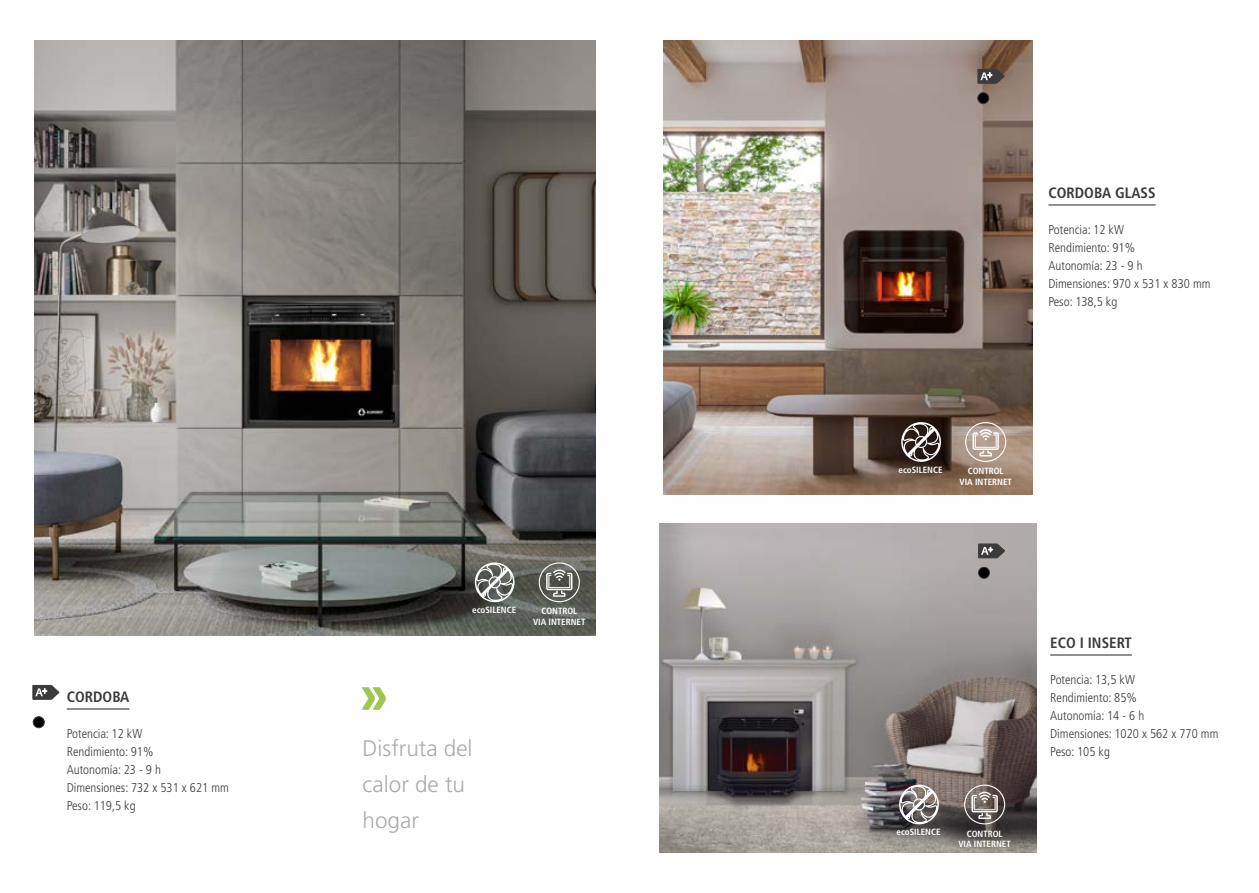
<style>
.page{position:relative;width:1259px;height:893px;background:#fff}
.page>*{position:absolute;margin:0;border:0;box-sizing:border-box;transform-origin:0 0}
.t1{font:300 22.5px/36px "Frutiger LT Std";color:#acabab}
.t2{font:700 condensed 15px "Frutiger";color:#3c3b3b}
.t3{font:300 condensed 12.75px/18px "Frutiger LT Std";color:#3c3b3b}
.t4{font:700 condensed 9px/10.8px "Frutiger LT Std";color:#fff;text-align:center}
.t5{font:700 condensed 9px "Frutiger";color:#fff}
</style>
<div class="page">
<hr style="left:1048px;top:204px;width:107px;height:2px;background:#3c3b3b">
<img style="left:34px;top:40px;width:561px;height:595px">
<img style="left:659px;top:523px;width:377px;height:330px">
<hr style="left:67px;top:708px;width:62px;height:2px;background:#3c3b3b">
<hr style="left:1050px;top:654px;width:81px;height:2px;background:#3c3b3b">
<div style="left:978px;top:567px;width:11px;height:11px;background:#000;border-radius:50%"></div>
<div style="left:978px;top:567px;width:12px;height:12px;border:1px solid #3c3b3b;border-radius:50%"></div>
<svg style="left:978px;top:543px;width:27px;height:15px"></svg>
<svg style="left:32px;top:685px;width:27px;height:15px"></svg>
<svg style="left:361px;top:687px;width:25px;height:23px"></svg>
<img style="left:663px;top:40px;width:369px;height:454px">
<svg style="left:546px;top:569px;width:26px;height:28px"></svg>
<div style="left:539px;top:562px;width:41px;height:40px;border:1px solid #fff;border-radius:50%"></div>
<svg style="left:475px;top:562px;width:39px;height:40px"></svg>
<svg style="left:972px;top:429px;width:27px;height:27px"></svg>
<div style="left:965px;top:422px;width:41px;height:40px;border:1px solid #fff;border-radius:50%"></div>
<svg style="left:901px;top:422px;width:40px;height:40px"></svg>
<svg style="left:971px;top:792px;width:27px;height:27px"></svg>
<div style="left:964px;top:785px;width:41px;height:39px;border:1px solid #fff;border-radius:50%"></div>
<svg style="left:899px;top:784px;width:40px;height:40px"></svg>
<div style="left:977px;top:93px;width:12px;height:11px;background:#000;border-radius:50%"></div>
<div style="left:977px;top:92px;width:12px;height:12px;border:1px solid #3c3b3b;border-radius:50%"></div>
<svg style="left:977px;top:69px;width:27px;height:15px"></svg>
<div style="left:33px;top:717px;width:11px;height:11px;background:#000;border-radius:50%"></div>
<div style="left:33px;top:716px;width:12px;height:12px;border:1px solid #3c3b3b;border-radius:50%"></div>
<p class="t2" style="left:67px;top:688px;width:64px">CORDOBA</p>
<p class="t3" style="left:67px;top:725px;width:164px">Potencia: 12 kW<br>Rendimiento: 91%<br>Autonomía: 23 - 9 h<br>Dimensiones: 732 x 531 x 621 mm<br>Peso: 119,5 kg</p>
<p class="t5" style="left:472px;top:605px;width:46px">ecoSILENCE</p>
<p class="t4" style="left:533px;top:606px;width:54px">CONTROL<br>VIA INTERNET</p>
<p class="t2" style="left:1048px;top:184px;width:109px">CORDOBA GLASS</p>
<p class="t3" style="left:1048px;top:221px;width:164px">Potencia: 12 kW<br>Rendimiento: 91%<br>Autonomía: 23 - 9 h<br>Dimensiones: 970 x 531 x 830 mm<br>Peso: 138,5 kg</p>
<p class="t5" style="left:898px;top:464px;width:46px">ecoSILENCE</p>
<p class="t4" style="left:959px;top:466px;width:54px">CONTROL<br>VIA INTERNET</p>
<p class="t2" style="left:1050px;top:634px;width:83px">ECO I INSERT</p>
<p class="t3" style="left:1050px;top:671px;width:170px">Potencia: 13,5 kW<br>Rendimiento: 85%<br>Autonomía: 14 - 6 h<br>Dimensiones: 1020 x 562 x 770 mm</p>
<h1 class="t1" style="left:362px;top:731px;width:112px">Disfruta del</h1>
<p class="t3" style="left:1050px;top:743px;width:61px">Peso: 105 kg</p>
<h1 class="t1" style="left:362px;top:767px;width:104px">calor de tu hogar</h1>
<p class="t5" style="left:896px;top:827px;width:46px">ecoSILENCE</p>
<p class="t4" style="left:958px;top:828px;width:54px">CONTROL<br>VIA INTERNET</p>
</div>
